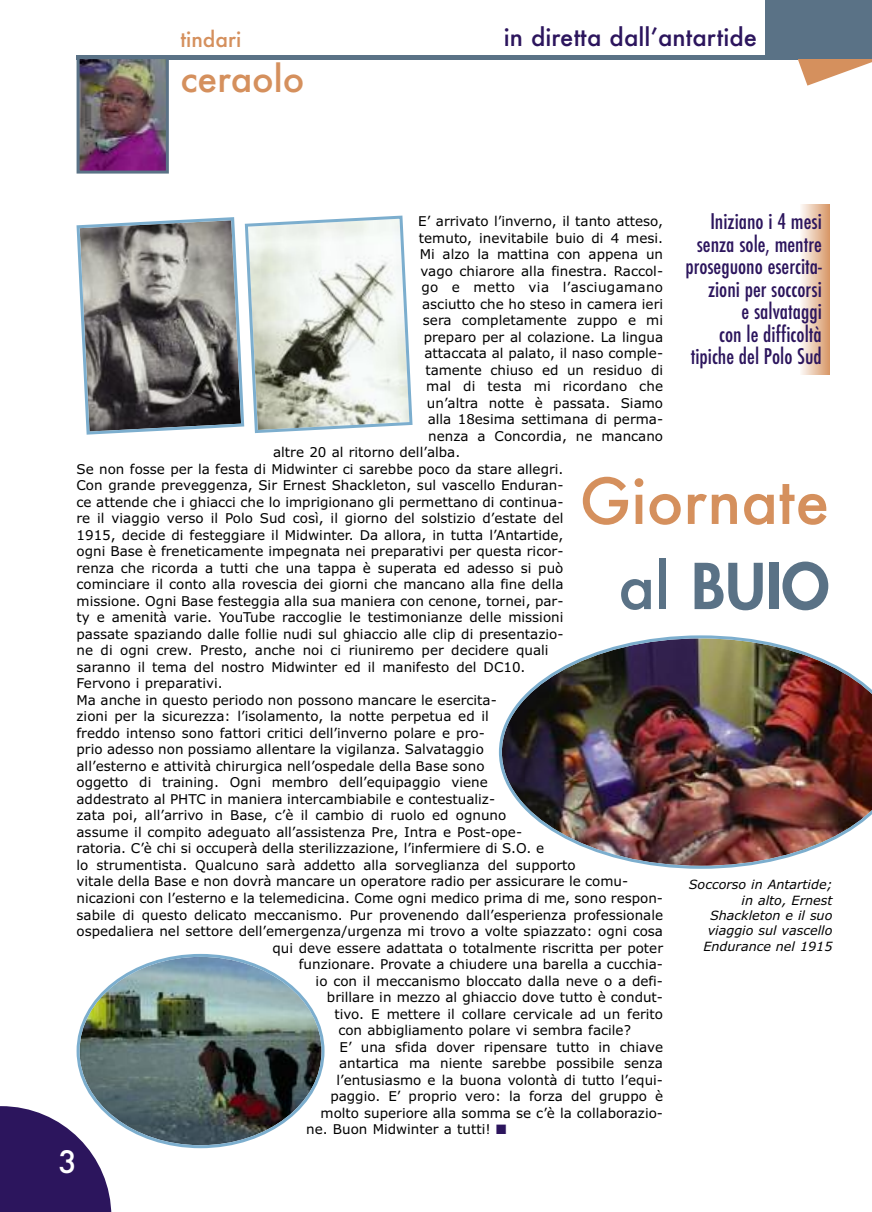
<style>
.page{position:relative;width:872px;height:1212px;background:#fff}
.page>*{position:absolute;margin:0;border:0;box-sizing:border-box;transform-origin:0 0}
.t1{font:500 61.5px/85.2px "Futura";color:#d5905d;text-align:right}
.t2{font:500 36px "Futura";color:#d5905d}
.t3{font:500 30px "Futura";color:#fff}
.t4{font:500 24px "Futura";color:#2c155d}
.t5{font:500 condensed 21px/22.5px "Futura";color:#2c155d;text-align:right}
.t6{font:500 21px "Futura";color:#d5905d}
.t7{font:13.5px "Verdana";color:#000}
.t8{font:13.5px "Verdana";letter-spacing:.025em;color:#000}
.t9{font:italic 12.75px/15.3px "Verdana";color:#000;text-align:right}
.s1{color:#2c155d}
.s2{color:#5a7286}
.s3{font-weight:800;color:#5a7286}
</style>
<div class="page">
<svg style="left:0;top:1106px;width:111px;height:106px;background:#453070"></svg>
<svg style="left:798px;top:59px;width:74px;height:27px"></svg>
<div style="left:765px;top:0;width:107px;height:59px;background:#5a7286"></div>
<svg style="left:801px;top:205px;width:28px;height:169px;background:#eac8ae"></svg>
<div style="left:77px;top:55px;width:721px;height:5px;background:#5a7286"></div>
<img style="left:81px;top:60px;width:84px;height:110px">
<div style="left:77px;top:56px;width:92px;height:118px;border:3px solid #5a7286"></div>
<img style="left:499px;top:635px;width:373px;height:234px">
<svg style="left:76px;top:215px;width:337px;height:220px"></svg>
<img style="left:77px;top:954px;width:247px;height:194px">
<h3 class="t6" style="left:180px;top:27px;width:63px">tindari</h3>
<h2 class="t2" style="left:180px;top:58px;width:126px">ceraolo</h2>
<h3 class="t4" style="left:504px;top:24px;width:255px">in diretta dall’antartide</h3>
<h3 class="t5" style="left:685px;top:211px;width:138px">Iniziano i 4 mesi senza sole, mentre proseguono esercita&shy;zioni per soccorsi<br>e salvataggi<br>con le difficoltà tipiche del Polo Sud</h3>
<p class="t7" style="left:418px;top:214px;width:246px">E’ arrivato l’inverno, il tanto atteso,</p>
<p class="t7" style="left:419px;top:230px;width:246px">temuto, inevitabile buio di 4 mesi.</p>
<p class="t7" style="left:420px;top:247px;width:245px">Mi alzo la mattina con appena un</p>
<p class="t7" style="left:420px;top:263px;width:244px">vago chiarore alla finestra. Raccol-</p>
<p class="t8" style="left:421px;top:280px;width:243px">go e metto via l’asciugamano</p>
<p class="t7" style="left:422px;top:296px;width:242px">asciutto che ho steso in camera ieri</p>
<p class="t7" style="left:423px;top:313px;width:242px">sera completamente zuppo e mi</p>
<p class="t7" style="left:424px;top:329px;width:241px">preparo per al colazione. La lingua</p>
<p class="t7" style="left:424px;top:346px;width:240px">attaccata al palato, il naso comple-</p>
<p class="t7" style="left:425px;top:362px;width:239px">tamente chiuso ed un residuo di</p>
<p class="t7" style="left:426px;top:379px;width:238px">mal di testa mi ricordano che</p>
<p class="t7" style="left:427px;top:395px;width:238px">un’altra notte è passata. Siamo</p>
<p class="t7" style="left:428px;top:412px;width:237px">alla 18esima settimana di perma-</p>
<p class="t7" style="left:428px;top:428px;width:236px">nenza a Concordia, ne mancano</p>
<p class="t7" style="left:273px;top:445px;width:189px">altre 20 al ritorno dell’alba.</p>
<p class="t7" style="left:77px;top:461px;width:488px">Se non fosse per la festa di Midwinter ci sarebbe poco da stare allegri.</p>
<p class="t7" style="left:77px;top:478px;width:488px">Con grande preveggenza, Sir Ernest Shackleton, sul vascello Enduran-</p>
<p class="t7" style="left:77px;top:494px;width:488px">ce attende che i ghiacci che lo imprigionano gli permettano di continua-</p>
<p class="t7" style="left:77px;top:511px;width:488px">re il viaggio verso il Polo Sud così, il giorno del solstizio d’estate del</p>
<p class="t7" style="left:77px;top:527px;width:488px">1915, decide di festeggiare il Midwinter. Da allora, in tutta l’Antartide,</p>
<p class="t7" style="left:77px;top:544px;width:488px">ogni Base è freneticamente impegnata nei preparativi per questa ricor-</p>
<p class="t7" style="left:77px;top:560px;width:488px">renza che ricorda a tutti che una tappa è superata ed adesso si può</p>
<p class="t7" style="left:77px;top:577px;width:488px">cominciare il conto alla rovescia dei giorni che mancano alla fine della</p>
<p class="t7" style="left:77px;top:593px;width:488px">missione. Ogni Base festeggia alla sua maniera con cenone, tornei, par-</p>
<p class="t7" style="left:77px;top:610px;width:488px">ty e amenità varie. YouTube raccoglie le testimonianze delle missioni</p>
<p class="t7" style="left:77px;top:626px;width:488px">passate spaziando dalle follie nudi sul ghiaccio alle clip di presentazio-</p>
<p class="t7" style="left:77px;top:643px;width:473px">ne di ogni crew. Presto, anche noi ci riuniremo per decidere quali</p>
<p class="t7" style="left:77px;top:659px;width:450px">saranno il tema del nostro Midwinter ed il manifesto del DC10.</p>
<p class="t7" style="left:77px;top:676px;width:148px">Fervono i preparativi.</p>
<p class="t7" style="left:77px;top:692px;width:422px">Ma anche in questo periodo non possono mancare le esercita-</p>
<p class="t7" style="left:77px;top:709px;width:414px">zioni per la sicurezza: l’isolamento, la notte perpetua ed il</p>
<p class="t7" style="left:77px;top:725px;width:410px">freddo intenso sono fattori critici dell’inverno polare e pro-</p>
<p class="t7" style="left:77px;top:742px;width:409px">prio adesso non possiamo allentare la vigilanza. Salvataggio</p>
<p class="t7" style="left:77px;top:758px;width:409px">all’esterno e attività chirurgica nell’ospedale della Base sono</p>
<p class="t7" style="left:77px;top:775px;width:413px">oggetto di training. Ogni membro dell’equipaggio viene</p>
<p class="t7" style="left:77px;top:791px;width:420px">addestrato al PHTC in maniera intercambiabile e contestualiz-</p>
<p class="t7" style="left:77px;top:808px;width:431px">zata poi, all’arrivo in Base, c’è il cambio di ruolo ed ognuno</p>
<p class="t7" style="left:77px;top:824px;width:447px">assume il compito adeguato all’assistenza Pre, Intra e Post-ope-</p>
<p class="t7" style="left:77px;top:841px;width:469px">ratoria. C’è chi si occuperà della sterilizzazione, l’infermiere di S.O. e</p>
<p class="t7" style="left:77px;top:857px;width:501px">lo strumentista. Qualcuno sarà addetto alla sorveglianza del supporto</p>
<p class="t7" style="left:77px;top:874px;width:553px">vitale della Base e non dovrà mancare un operatore radio per assicurare le comu-</p>
<p class="t7" style="left:77px;top:890px;width:588px">nicazioni con l’esterno e la telemedicina. Come ogni medico prima di me, sono respon-</p>
<p class="t7" style="left:76px;top:907px;width:588px">sabile di questo delicato meccanismo. Pur provenendo dall’esperienza professionale</p>
<p class="t7" style="left:76px;top:923px;width:588px">ospedaliera nel settore dell’emergenza/urgenza mi trovo a volte spiazzato: ogni cosa</p>
<p class="t7" style="left:272px;top:940px;width:392px">qui deve essere adattata o totalmente riscritta per poter</p>
<p class="t7" style="left:299px;top:956px;width:366px">funzionare. Provate a chiudere una barella a cucchia-</p>
<p class="t7" style="left:316px;top:973px;width:349px">io con il meccanismo bloccato dalla neve o a defi-</p>
<p class="t7" style="left:327px;top:989px;width:338px">brillare in mezzo al ghiaccio dove tutto è condut-</p>
<p class="t7" style="left:334px;top:1006px;width:330px">tivo. E mettere il collare cervicale ad un ferito</p>
<p class="t7" style="left:338px;top:1022px;width:294px">con abbigliamento polare vi sembra facile?</p>
<p class="t7" style="left:339px;top:1039px;width:325px">E’ una sfida dover ripensare tutto in chiave</p>
<p class="t7" style="left:339px;top:1055px;width:325px">antartica ma niente sarebbe possibile senza</p>
<p class="t7" style="left:336px;top:1072px;width:328px">l’entusiasmo e la buona volontà di tutto l’equi-</p>
<p class="t7" style="left:330px;top:1088px;width:334px">paggio. E’ proprio vero: la forza del gruppo è</p>
<p class="t7" style="left:320px;top:1105px;width:344px">molto superiore alla somma se c’è la collaborazio-</p>
<p class="t7" style="left:306px;top:1121px;width:202px">ne. Buon Midwinter a tutti! <span class="s1">■</span></p>
<h1 class="t1" style="left:579px;top:460px;width:251px">Giornate <span class="s2">al</span> <span class="s3">BUIO</span></h1>
<p class="t9" style="left:689px;top:877px;width:145px">Soccorso in Antartide; in alto, Ernest<br>Shackleton e il suo viaggio sul vascello<br>Endurance nel 1915</p>
<h3 class="t3" style="left:58px;top:1145px;width:20px">3</h3>
</div>
